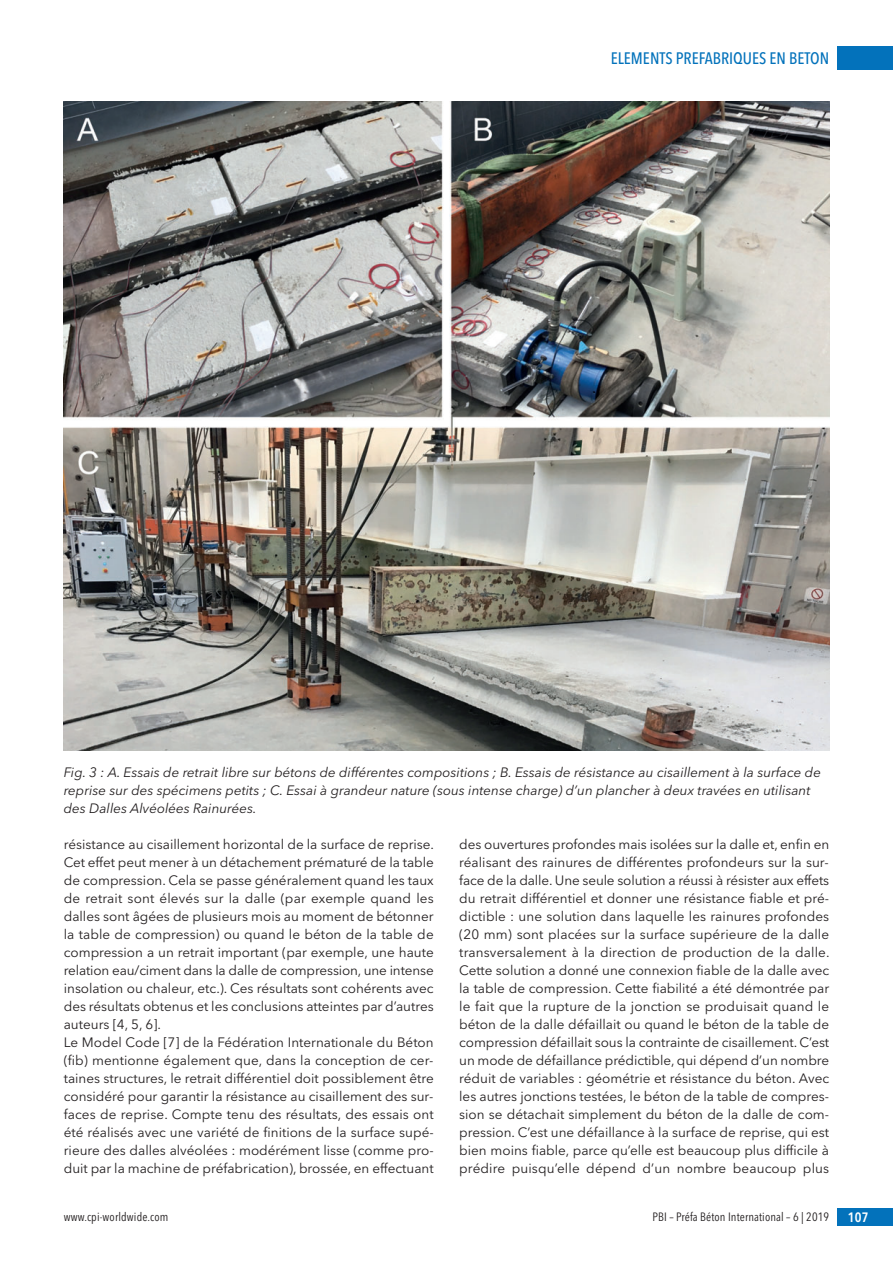
<style>
.page{position:relative;width:893px;height:1263px;background:#fff}
.page>*{position:absolute;margin:0;border:0;box-sizing:border-box;transform-origin:0 0}
.t1{font:500 16.5px "Avenir Next Condensed";color:#0372bb}
.t2{font:13.5px/18px "Avenir Next";color:#231f20;text-align:justify}
.t3{font:italic 13.5px/18px "Avenir Next";color:#231f20}
.t4{font:600 13.5px "Avenir Next Condensed";color:#fff}
.t5{font:12px "Avenir Next Condensed";letter-spacing:.01em;color:#231f20}
</style>
<div class="page">
<div style="left:838px;top:47px;width:55px;height:23px;background:#0372bb"></div>
<div style="left:838px;top:1208px;width:55px;height:18px;background:#0372bb"></div>
<img style="left:64px;top:101px;width:765px;height:650px">
<p class="t1" style="left:611px;top:51px;width:220px">ELEMENTS PREFABRIQUES EN BETON</p>
<p class="t3" style="left:64px;top:764px;width:759px">Fig. 3 : A. Essais de retrait libre sur bétons de différentes compositions ; B. Essais de résistance au cisaillement à la surface de reprise sur des spécimens petits ; C. Essai à grandeur nature (sous intense charge) d’un plancher à deux travées en utilisant des Dalles Alvéolées Rainurées.</p>
<p class="t2" style="left:64px;top:836px;width:372px">résistance au cisaillement horizontal de la surface de reprise.<br>Cet effet peut mener à un détachement prématuré de la table de compression. Cela se passe généralement quand les taux de retrait sont élevés sur la dalle (par exemple quand les dalles sont âgées de plusieurs mois au moment de bétonner la table de compression) ou quand le béton de la table de compression a un retrait important (par exemple, une haute relation eau/ciment dans la dalle de compression, une intense insolation ou chaleur, etc.). Ces résultats sont cohérents avec des résultats obtenus et les conclusions atteintes par d’autres auteurs [4, 5, 6].</p>
<p class="t2" style="left:64px;top:1034px;width:371px">Le Model Code [7] de la Fédération Internationale du Béton (fib) mentionne également que, dans la conception de cer&shy;taines structures, le retrait différentiel doit possiblement être considéré pour garantir la résistance au cisaillement des sur&shy;faces de reprise. Compte tenu des résultats, des essais ont été réalisés avec une variété de finitions de la surface supé&shy;rieure des dalles alvéolées : modérément lisse (comme pro&shy;duit par la machine de préfabrication), brossée, en effectuant</p>
<p class="t2" style="left:459px;top:836px;width:372px">des ouvertures profondes mais isolées sur la dalle et, enfin en réalisant des rainures de différentes profondeurs sur la sur&shy;face de la dalle. Une seule solution a réussi à résister aux effets du retrait différentiel et donner une résistance fiable et pré&shy;dictible : une solution dans laquelle les rainures profondes (20 mm) sont placées sur la surface supérieure de la dalle transversalement à la direction de production de la dalle.<br>Cette solution a donné une connexion fiable de la dalle avec la table de compression. Cette fiabilité a été démontrée par le fait que la rupture de la jonction se produisait quand le béton de la dalle défaillait ou quand le béton de la table de compression défaillait sous la contrainte de cisaillement. C’est un mode de défaillance prédictible, qui dépend d’un nombre réduit de variables : géométrie et résistance du béton. Avec les autres jonctions testées, le béton de la table de compres&shy;sion se détachait simplement du béton de la dalle de com&shy;pression. C’est une défaillance à la surface de reprise, qui est bien moins fiable, parce qu’elle est beaucoup plus difficile à prédire puisqu’elle dépend d’un nombre beaucoup plus</p>
<p class="t5" style="left:64px;top:1211px;width:106px">www.cpi-worldwide.com</p>
<p class="t5" style="left:652px;top:1211px;width:178px">PBI – Préfa Béton International – 6 | 2019</p>
<p class="t4" style="left:848px;top:1211px;width:22px">107</p>
</div>
